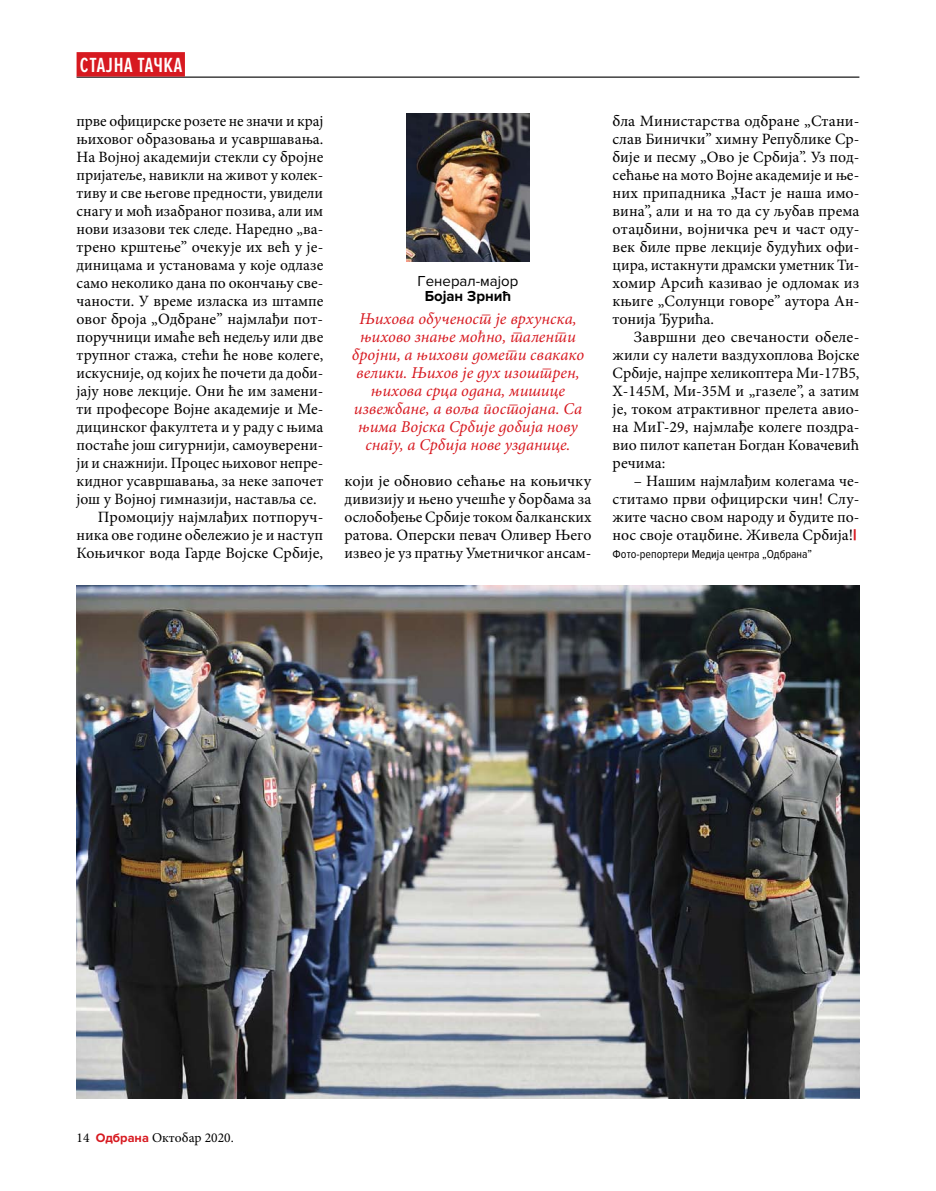
<style>
.page{position:relative;width:936px;height:1191px;background:#fff}
.page>*{position:absolute;margin:0;border:0;box-sizing:border-box;transform-origin:0 0}
.t1{font:600 21.3px "Proxima Nova Ex Cn";letter-spacing:.03em;color:#fff}
.t2{font:italic 16.5px/18px "Minion Pro";color:#d71920;text-align:center}
.t3{font:15.75px/18px "Minion Pro";color:#000;text-align:justify}
.t4{font:15px "Proxima Nova";color:#000}
.t5{font:700 15px "Proxima Nova";color:#000}
.t6{font:13.5px "Minion Pro";color:#000}
.t7{font:12px "Proxima Nova Cond";color:#000}
.s1{font-family:"Proxima Nova";font-weight:900;color:#d71920}
.s2{font-family:"Proxima Nova";font-weight:700;font-size:12.75px;color:#d71920}
</style>
<div class="page">
<hr style="left:77px;top:77px;width:782px;height:1px;background:#000">
<div style="left:77px;top:52px;width:108px;height:25px;background:#d71920"></div>
<hr style="left:935px;top:465px;width:1px;height:30px;background:#d71920">
<img style="left:407px;top:114px;width:122px;height:147px">
<img style="left:77px;top:586px;width:782px;height:512px">
<h1 class="t1" style="left:80px;top:53px;width:104px">СТАЈНА ТАЧКА</h1>
<p class="t3" style="left:77px;top:112px;width:248px">прве официрске розете не значи и крај</p>
<p class="t3" style="left:77px;top:130px;width:248px">њиховог образовања и усавршавања.</p>
<p class="t3" style="left:77px;top:148px;width:248px">На Војној академији стекли су бројне</p>
<p class="t3" style="left:77px;top:166px;width:248px">пријатеље, навикли на живот у колек-</p>
<p class="t3" style="left:77px;top:184px;width:248px">тиву и све његове предности, увидели</p>
<p class="t3" style="left:77px;top:202px;width:248px">снагу и моћ изабраног позива, али им</p>
<p class="t3" style="left:77px;top:220px;width:248px">нови изазови тек следе. Наредно „ва-</p>
<p class="t3" style="left:77px;top:238px;width:248px">трено крштење” очекује их већ у је-</p>
<p class="t3" style="left:77px;top:256px;width:248px">диницама и установама у које одлазе</p>
<p class="t3" style="left:77px;top:274px;width:248px">само неколико дана по окончању све-</p>
<p class="t3" style="left:77px;top:292px;width:248px">чаности. У време изласка из штампе</p>
<p class="t3" style="left:77px;top:310px;width:248px">овог броја „Одбране” најмлађи пот-</p>
<p class="t3" style="left:77px;top:328px;width:248px">поручници имаће већ недељу или две</p>
<p class="t3" style="left:77px;top:346px;width:248px">трупног стажа, стећи ће нове колеге,</p>
<p class="t3" style="left:77px;top:364px;width:248px">искусније, од којих ће почети да доби-</p>
<p class="t3" style="left:77px;top:382px;width:248px">јају нове лекције. Они ће им замени-</p>
<p class="t3" style="left:77px;top:400px;width:248px">ти професоре Војне академије и Ме-</p>
<p class="t3" style="left:77px;top:418px;width:248px">дицинског факултета и у раду с њима</p>
<p class="t3" style="left:77px;top:436px;width:248px">постаће још сигурнији, самоуверени-</p>
<p class="t3" style="left:77px;top:454px;width:248px">ји и снажнији. Процес њиховог непре-</p>
<p class="t3" style="left:77px;top:472px;width:248px">кидног усавршавања, за неке започет</p>
<p class="t3" style="left:77px;top:490px;width:241px">још у Војној гимназији, наставља се.</p>
<p class="t3" style="left:98px;top:508px;width:227px">Промоцију најмлађих потпоруч-</p>
<p class="t3" style="left:77px;top:526px;width:248px">ника ове године обележио је и наступ</p>
<p class="t3" style="left:77px;top:544px;width:248px">Коњичког вода Гарде Војске Србије,</p>
<p class="t4" style="left:417px;top:272px;width:102px">Генерал-мајор</p>
<p class="t5" style="left:424px;top:287px;width:88px">Бојан Зрнић</p>
<p class="t2" style="left:352px;top:310px;width:234px">Њихова обученост је врхунска, њихово знање моћно, таленти бројни, а њихови домети свакако велики. Њихов је дух изоштрен, њихова срца одана, мишице извежбане, а воља постојана. Са њима Војска Србије добија нову снагу, а Србија нове узданице.</p>
<p class="t3" style="left:344px;top:472px;width:248px">који је обновио сећање на коњичку дивизију и њено учешће у борбама за ослобођење Србије током балканских ратова. Оперски певач Оливер Њего извео је уз пратњу Уметничког ансам-</p>
<p class="t3" style="left:612px;top:112px;width:248px">бла Министарства одбране „Стани&shy;слав Бинички” химну Републике Ср&shy;бије и песму „Ово је Србија”. Уз под&shy;сећање на мото Војне академије и ње&shy;них припадника „Част је наша имо&shy;вина”, али и на то да су љубав према отаџбини, војничка реч и част оду&shy;век биле прве лекције будућих офи&shy;цира, истакнути драмски уметник Ти&shy;хомир Арсић казивао је одломак из књиге „Солунци говоре” аутора Ан&shy;тонија Ђурића.</p>
<p class="t3" style="left:612px;top:328px;width:248px;text-indent:21px">Завршни део свечаности обеле&shy;жили су налети ваздухоплова Војске Србије, најпре хеликоптера Ми-17В5, Х-145М, Ми-35М и „газеле”, а затим је, током атрактивног прелета авио&shy;на МиГ-29, најмлађе колеге поздра&shy;вио пилот капетан Богдан Ковачевић речима:</p>
<p class="t3" style="left:612px;top:472px;width:248px;text-indent:21px">– Нашим најмлађим колегама че&shy;ститамо први официрски чин! Слу&shy;жите часно свом народу и будите по&shy;нос своје отаџбине. Живела Србија!<span class="s1">|</span></p>
<p class="t7" style="left:612px;top:547px;width:201px">Фото-репортери Медија центра „Одбрана”</p>
<p class="t6" style="left:77px;top:1129px;width:159px">14 <span class="s2">Одбрана</span> Октобар 2020.</p>
</div>
